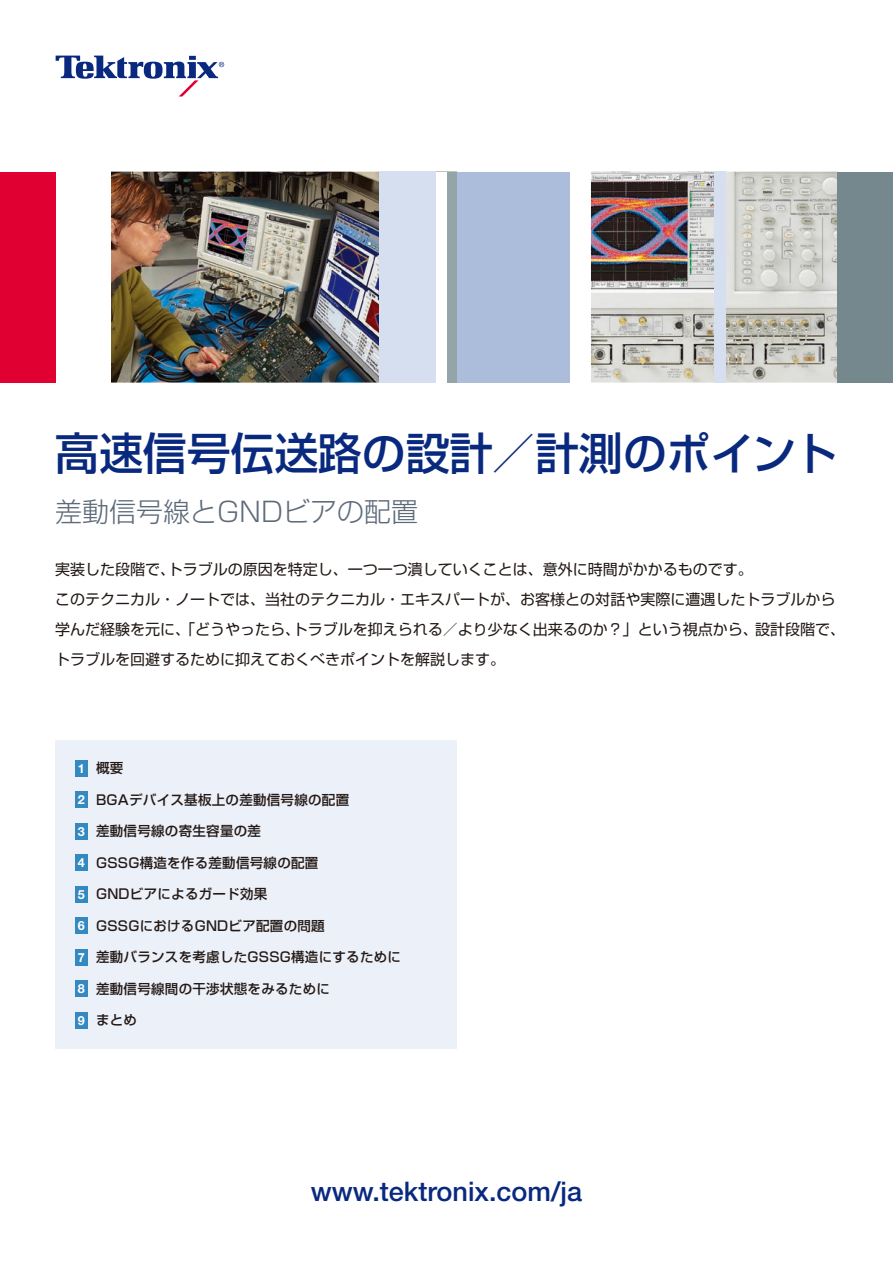
<style>
.page{position:relative;width:893px;height:1263px;background:#fff}
.page>*{position:absolute;margin:0;border:0;box-sizing:border-box;transform-origin:0 0}
.t1{font:500 44.25px "Shin Go Pro";color:#09297f}
.t2{font:500 27px "Helvetica Neue";color:#09297f}
.t3{font:300 27px "Shin Go Pro";color:#5d6a79}
.t4{font:15px/30px "Shin Go Pro";color:#231916}
.t5{font:500 13.5px "Shin Go Pro";letter-spacing:.02em;color:#231916}
.t6{font:700 12.6px "Helvetica Neue";color:#fff}
</style>
<div class="page">
<svg style="left:56px;top:56px;width:168px;height:41px"></svg>
<div style="left:0;top:172px;width:55px;height:211px;background:#e10032"></div>
<img style="left:111px;top:172px;width:325px;height:211px">
<div style="left:379px;top:172px;width:57px;height:210px;background:#d6dfef"></div>
<div style="left:446px;top:172px;width:11px;height:211px;background:#95a4a9"></div>
<img style="left:591px;top:172px;width:247px;height:211px">
<div style="left:838px;top:172px;width:55px;height:211px;background:#74888e"></div>
<div style="left:457px;top:172px;width:113px;height:211px;background:#abbddb"></div>
<div style="left:714px;top:172px;width:11px;height:211px;background:#d6dfef"></div>
<div style="left:436px;top:172px;width:11px;height:211px;background:#fff"></div>
<div style="left:55px;top:740px;width:402px;height:309px;background:#ecf0f8"></div>
<div style="left:75px;top:760px;width:12px;height:16px;background:#3489c1"></div>
<div style="left:75px;top:791px;width:12px;height:16px;background:#3489c1"></div>
<div style="left:75px;top:823px;width:12px;height:16px;background:#3489c1"></div>
<div style="left:75px;top:854px;width:12px;height:16px;background:#3489c1"></div>
<div style="left:75px;top:886px;width:12px;height:16px;background:#3489c1"></div>
<div style="left:75px;top:917px;width:12px;height:16px;background:#3489c1"></div>
<div style="left:75px;top:949px;width:12px;height:16px;background:#3489c1"></div>
<div style="left:75px;top:980px;width:12px;height:16px;background:#3489c1"></div>
<div style="left:75px;top:1012px;width:12px;height:16px;background:#3489c1"></div>
<h1 class="t1" style="left:55px;top:417px;width:784px">高速信号伝送路の設計／計測のポイント</h1>
<h2 class="t3" style="left:55px;top:489px;width:365px">差動信号線とGNDビアの配置</h2>
<p class="t4" style="left:55px;top:552px;width:791px">実装した段階で､トラブルの原因を特定し、一つ一つ潰していくことは、意外に時間がかかるものです。　<br>このテクニカル・ノートでは、当社のテクニカル・エキスパートが、お客様との対話や実際に遭遇したトラブルから学んだ経験を元に、「どうやったら､トラブルを抑えられる／より少なく出来るのか？」という視点から、設計段階で、トラブルを回避するために抑えておくべきポイントを解説します。</p>
<p class="t6" style="left:78px;top:760px;width:9px">1</p>
<p class="t6" style="left:78px;top:792px;width:9px">2</p>
<p class="t6" style="left:78px;top:823px;width:9px">3</p>
<p class="t6" style="left:78px;top:855px;width:9px">4</p>
<p class="t6" style="left:78px;top:886px;width:9px">5</p>
<p class="t6" style="left:78px;top:918px;width:9px">6</p>
<p class="t6" style="left:78px;top:949px;width:9px">7</p>
<p class="t6" style="left:78px;top:981px;width:9px">8</p>
<p class="t6" style="left:78px;top:1012px;width:9px">9</p>
<p class="t5" style="left:96px;top:757px;width:29px">概要</p>
<p class="t5" style="left:96px;top:788px;width:255px">BGAデバイス基板上の差動信号線の配置</p>
<p class="t5" style="left:96px;top:820px;width:166px">差動信号線の寄生容量の差</p>
<p class="t5" style="left:96px;top:851px;width:224px">GSSG構造を作る差動信号線の配置</p>
<p class="t5" style="left:96px;top:883px;width:173px">GNDビアによるガード効果</p>
<p class="t5" style="left:96px;top:914px;width:230px">GSSGにおけるGNDビア配置の問題</p>
<p class="t5" style="left:96px;top:946px;width:306px">差動バランスを考慮したGSSG構造にするために</p>
<p class="t5" style="left:96px;top:977px;width:235px">差動信号線間の干渉状態をみるために</p>
<p class="t5" style="left:96px;top:1009px;width:43px">まとめ</p>
<h2 class="t2" style="left:311px;top:1175px;width:273px">www.tektronix.com/ja</h2>
</div>
